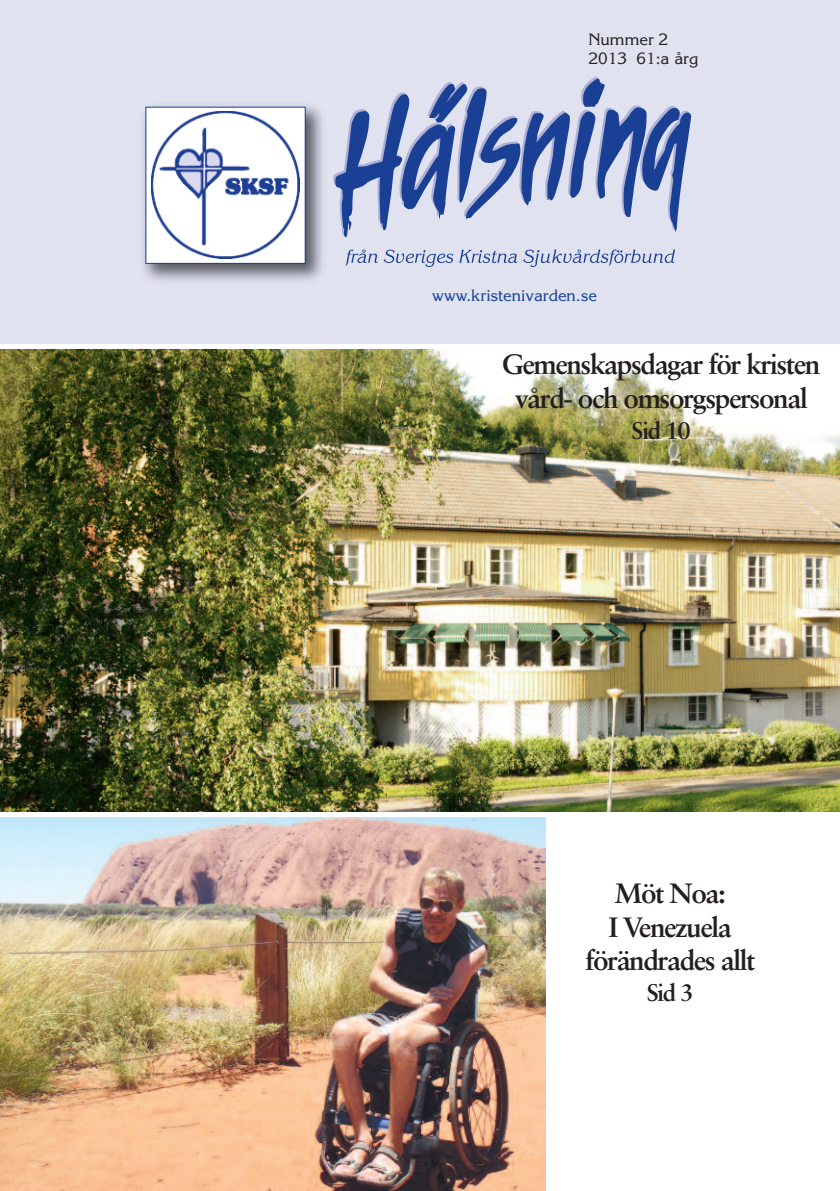
<style>
.page{position:relative;width:840px;height:1191px;background:#fff}
.page>*{position:absolute;margin:0;border:0;box-sizing:border-box;transform-origin:0 0}
.t1{font:700 28px/33.6px "Sabon";letter-spacing:-.05em;color:#231f20;text-align:center}
.t2{font:700 24px "Sabon";letter-spacing:-.05em;color:#231f20}
.t3{font:16px "Korinna";color:#154398}
.t4{font:16px/19.2px "Korinna";color:#231f20}
</style>
<div class="page">
<div style="left:0;top:0;width:839px;height:344px;background:#e1e2f0"></div>
<svg style="left:333px;top:77px;width:357px;height:160px"></svg>
<svg style="left:345px;top:249px;width:329px;height:18px"></svg>
<img style="left:143px;top:105px;width:180px;height:176px">
<div style="left:146px;top:108px;width:158px;height:155px;background:#fff"></div>
<img style="left:152px;top:111px;width:147px;height:147px">
<img style="left:0;top:349px;width:839px;height:462px">
<img style="left:0;top:817px;width:545px;height:374px">
<p class="t4" style="left:588px;top:30px;width:111px">Nummer 2<br>2013 61:a årg</p>
<p class="t3" style="left:432px;top:286px;width:166px">www.kristenivarden.se</p>
<p class="t1" style="left:502px;top:350px;width:319px">Gemenskapsdagar för kristen vård- och omsorgspersonal</p>
<p class="t2" style="left:631px;top:420px;width:61px">Sid 10</p>
<p class="t1" style="left:584px;top:878px;width:172px">Möt Noa:<br>I Venezuela förändrades allt</p>
<p class="t2" style="left:646px;top:982px;width:49px">Sid 3</p>
</div>
